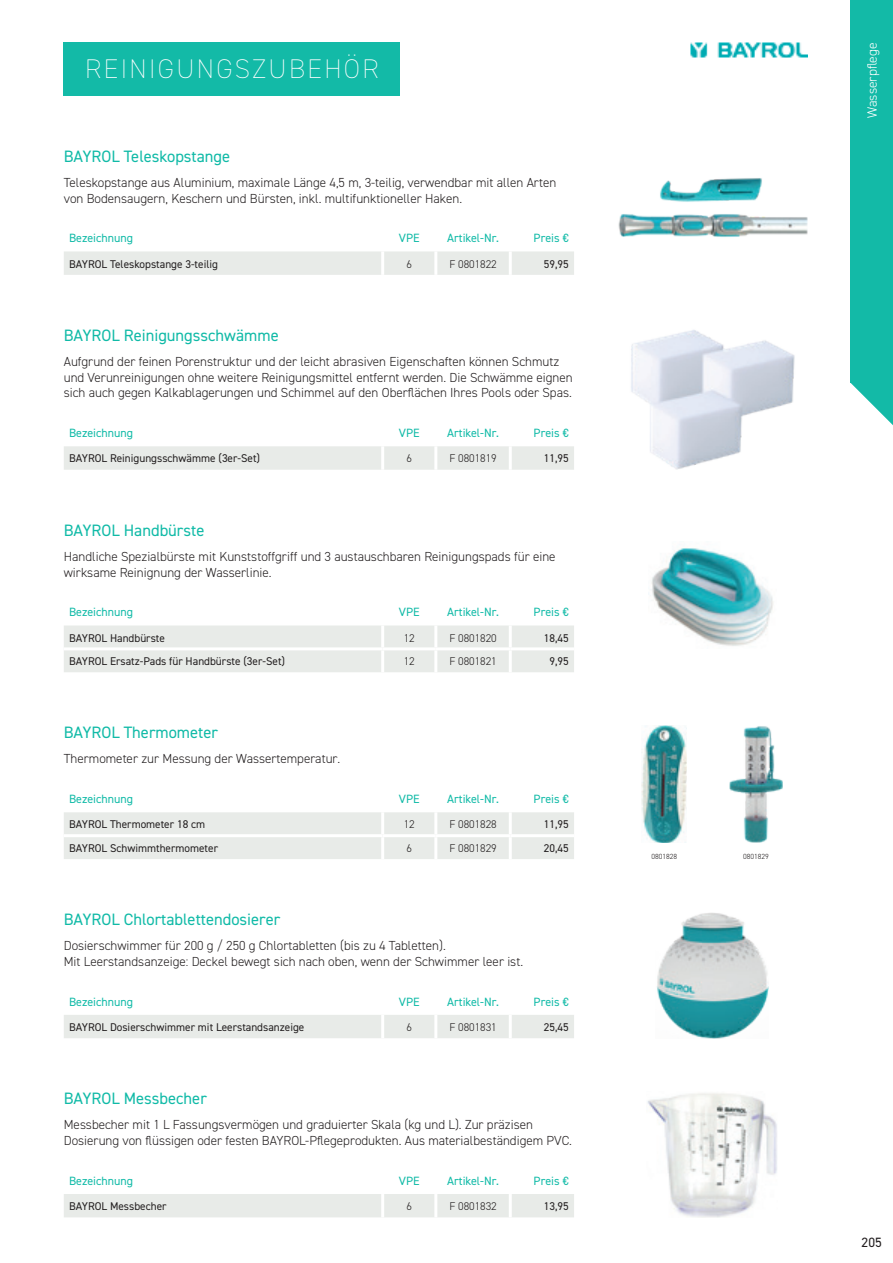
<style>
.page{position:relative;width:893px;height:1263px;background:#fff}
.page>*{position:absolute;margin:0;border:0;box-sizing:border-box;transform-origin:0 0}
.t1{font:200 27px "DIN2014";letter-spacing:.085em;color:#fff}
.t2{font:16.5px "DIN2014";color:#10baa7}
.t3{font:300 13.5px "DIN2014";color:#fff}
.t4{font:13.5px "DIN2014";color:#231f20}
.t5{font:300 13.2px/15.8px "DIN2014";color:#231f20}
.t6{font:12px "DIN2014";color:#10baa7}
.t7{font:11.25px "DIN2014";color:#231f20}
.t8{font:300 11.25px "DIN2014";color:#231f20}
.t9{font:300 7.5px "DIN2014";color:#231f20}
</style>
<div class="page">
<div style="left:64px;top:1194px;width:510px;height:23px;background:#e8ebe8"></div>
<hr style="left:381px;top:1194px;width:3px;height:23px;background:#fff">
<hr style="left:434px;top:1194px;width:3px;height:23px;background:#fff">
<hr style="left:509px;top:1194px;width:3px;height:23px;background:#fff">
<div style="left:64px;top:1015px;width:510px;height:23px;background:#e8ebe8"></div>
<hr style="left:381px;top:1015px;width:3px;height:23px;background:#fff">
<hr style="left:434px;top:1015px;width:3px;height:23px;background:#fff">
<hr style="left:509px;top:1015px;width:3px;height:23px;background:#fff">
<div style="left:64px;top:812px;width:510px;height:47px;background:#e8ebe8"></div>
<hr style="left:381px;top:812px;width:3px;height:22px;background:#fff">
<hr style="left:434px;top:812px;width:3px;height:22px;background:#fff">
<hr style="left:509px;top:812px;width:3px;height:22px;background:#fff">
<hr style="left:381px;top:837px;width:3px;height:22px;background:#fff">
<hr style="left:434px;top:837px;width:3px;height:22px;background:#fff">
<hr style="left:509px;top:837px;width:3px;height:22px;background:#fff">
<hr style="left:64px;top:834px;width:319px;height:3px;background:#fff">
<hr style="left:383px;top:834px;width:53px;height:3px;background:#fff">
<hr style="left:436px;top:834px;width:74px;height:3px;background:#fff">
<hr style="left:510px;top:834px;width:64px;height:3px;background:#fff">
<div style="left:64px;top:625px;width:510px;height:47px;background:#e8ebe8"></div>
<hr style="left:381px;top:625px;width:3px;height:22px;background:#fff">
<hr style="left:434px;top:625px;width:3px;height:22px;background:#fff">
<hr style="left:509px;top:625px;width:3px;height:22px;background:#fff">
<hr style="left:381px;top:650px;width:3px;height:22px;background:#fff">
<hr style="left:434px;top:650px;width:3px;height:22px;background:#fff">
<hr style="left:509px;top:650px;width:3px;height:22px;background:#fff">
<hr style="left:64px;top:647px;width:319px;height:3px;background:#fff">
<hr style="left:383px;top:647px;width:53px;height:3px;background:#fff">
<hr style="left:436px;top:647px;width:74px;height:3px;background:#fff">
<hr style="left:510px;top:647px;width:64px;height:3px;background:#fff">
<div style="left:64px;top:251px;width:510px;height:24px;background:#e8ebe8"></div>
<hr style="left:381px;top:251px;width:3px;height:24px;background:#fff">
<hr style="left:434px;top:251px;width:3px;height:24px;background:#fff">
<hr style="left:509px;top:251px;width:3px;height:24px;background:#fff">
<div style="left:64px;top:43px;width:336px;height:53px;background:#13baa7"></div>
<img style="left:691px;top:43px;width:117px;height:14px">
<img style="left:648px;top:548px;width:125px;height:98px">
<img style="left:642px;top:725px;width:45px;height:118px">
<div style="left:850px;top:0;width:43px;height:383px;background:#13baa7"></div>
<svg style="left:851px;top:383px;width:42px;height:42px"></svg>
<img style="left:729px;top:726px;width:54px;height:117px">
<img style="left:618px;top:178px;width:190px;height:59px">
<img style="left:657px;top:913px;width:112px;height:125px">
<div style="left:64px;top:446px;width:510px;height:24px;background:#e8ebe8"></div>
<hr style="left:381px;top:446px;width:3px;height:24px;background:#fff">
<hr style="left:434px;top:446px;width:3px;height:24px;background:#fff">
<hr style="left:509px;top:446px;width:3px;height:24px;background:#fff">
<img style="left:631px;top:330px;width:164px;height:140px">
<img style="left:647px;top:1093px;width:130px;height:124px">
<h1 class="t1" style="left:85px;top:53px;width:295px">REINIGUNGSZUBEHÖR</h1>
<p class="t2" style="left:64px;top:146px;width:168px">BAYROL Teleskopstange</p>
<p class="t5" style="left:64px;top:174px;width:494px">Teleskopstange aus Aluminium, maximale Länge 4,5 m, 3-teilig, verwendbar mit allen Arten von Bodensaugern, Keschern und Bürsten, inkl. multifunktioneller Haken.</p>
<p class="t6" style="left:69px;top:231px;width:65px">Bezeichnung</p>
<p class="t6" style="left:399px;top:231px;width:22px">VPE</p>
<p class="t6" style="left:447px;top:231px;width:53px">Artikel-Nr.</p>
<p class="t6" style="left:534px;top:231px;width:37px">Preis €</p>
<p class="t7" style="left:69px;top:257px;width:150px">BAYROL Teleskopstange 3-teilig</p>
<p class="t8" style="left:406px;top:257px;width:7px">6</p>
<p class="t8" style="left:449px;top:257px;width:49px">F 0801822</p>
<p class="t7" style="left:544px;top:257px;width:26px">59,95</p>
<p class="t2" style="left:64px;top:325px;width:216px">BAYROL Reinigungsschwämme</p>
<p class="t5" style="left:64px;top:354px;width:510px">Aufgrund der feinen Porenstruktur und der leicht abrasiven Eigenschaften können Schmutz und Verunreinigungen ohne weitere Reinigungsmittel entfernt werden. Die Schwämme eignen sich auch gegen Kalkablagerungen und Schimmel auf den Oberflächen Ihres Pools oder Spas.</p>
<p class="t6" style="left:69px;top:426px;width:65px">Bezeichnung</p>
<p class="t6" style="left:399px;top:426px;width:22px">VPE</p>
<p class="t6" style="left:447px;top:426px;width:53px">Artikel-Nr.</p>
<p class="t6" style="left:534px;top:426px;width:37px">Preis €</p>
<p class="t7" style="left:69px;top:451px;width:193px">BAYROL Reinigungsschwämme (3er-Set)</p>
<p class="t8" style="left:406px;top:452px;width:7px">6</p>
<p class="t8" style="left:449px;top:452px;width:49px">F 0801819</p>
<p class="t7" style="left:544px;top:451px;width:26px">11,95</p>
<p class="t2" style="left:64px;top:520px;width:142px">BAYROL Handbürste</p>
<p class="t5" style="left:64px;top:548px;width:493px">Handliche Spezialbürste mit Kunststoffgriff und 3 austauschbaren Reinigungspads für eine wirksame Reinignung der Wasserlinie.</p>
<p class="t6" style="left:69px;top:605px;width:65px">Bezeichnung</p>
<p class="t6" style="left:399px;top:605px;width:22px">VPE</p>
<p class="t6" style="left:447px;top:605px;width:53px">Artikel-Nr.</p>
<p class="t6" style="left:534px;top:605px;width:37px">Preis €</p>
<p class="t7" style="left:69px;top:631px;width:97px">BAYROL Handbürste</p>
<p class="t8" style="left:404px;top:631px;width:13px">12</p>
<p class="t8" style="left:449px;top:631px;width:49px">F 0801820</p>
<p class="t7" style="left:544px;top:631px;width:26px">18,45</p>
<p class="t7" style="left:69px;top:654px;width:218px">BAYROL Ersatz-Pads für Handbürste (3er-Set)</p>
<p class="t8" style="left:404px;top:654px;width:13px">12</p>
<p class="t8" style="left:449px;top:654px;width:49px">F 0801821</p>
<p class="t7" style="left:549px;top:654px;width:21px">9,95</p>
<p class="t2" style="left:64px;top:722px;width:156px">BAYROL Thermometer</p>
<p class="t5" style="left:64px;top:751px;width:278px">Thermometer zur Messung der Wassertemperatur.</p>
<p class="t6" style="left:69px;top:791px;width:65px">Bezeichnung</p>
<p class="t6" style="left:399px;top:791px;width:22px">VPE</p>
<p class="t6" style="left:447px;top:791px;width:53px">Artikel-Nr.</p>
<p class="t6" style="left:534px;top:791px;width:37px">Preis €</p>
<p class="t7" style="left:69px;top:817px;width:138px">BAYROL Thermometer 18 cm</p>
<p class="t8" style="left:404px;top:818px;width:13px">12</p>
<p class="t8" style="left:449px;top:818px;width:49px">F 0801828</p>
<p class="t7" style="left:544px;top:817px;width:26px">11,95</p>
<p class="t7" style="left:69px;top:841px;width:151px">BAYROL Schwimmthermometer</p>
<p class="t8" style="left:406px;top:841px;width:7px">6</p>
<p class="t8" style="left:449px;top:841px;width:49px">F 0801829</p>
<p class="t7" style="left:544px;top:841px;width:26px">20,45</p>
<p class="t2" style="left:64px;top:909px;width:218px">BAYROL Chlortablettendosierer</p>
<p class="t5" style="left:64px;top:938px;width:461px">Dosierschwimmer für 200 g / 250 g Chlortabletten (bis zu 4 Tabletten).<br>Mit Leerstandsanzeige: Deckel bewegt sich nach oben, wenn der Schwimmer leer ist.</p>
<p class="t6" style="left:69px;top:994px;width:65px">Bezeichnung</p>
<p class="t6" style="left:399px;top:994px;width:22px">VPE</p>
<p class="t6" style="left:447px;top:994px;width:53px">Artikel-Nr.</p>
<p class="t6" style="left:534px;top:994px;width:37px">Preis €</p>
<p class="t7" style="left:69px;top:1020px;width:237px">BAYROL Dosierschwimmer mit Leerstandsanzeige</p>
<p class="t8" style="left:406px;top:1020px;width:7px">6</p>
<p class="t8" style="left:449px;top:1020px;width:49px">F 0801831</p>
<p class="t7" style="left:544px;top:1020px;width:26px">25,45</p>
<p class="t2" style="left:64px;top:1088px;width:145px">BAYROL Messbecher</p>
<p class="t5" style="left:64px;top:1117px;width:510px">Messbecher mit 1 L Fassungsvermögen und graduierter Skala (kg und L). Zur präzisen<br>Dosierung von flüssigen oder festen BAYROL-Pflegeprodukten. Aus materialbeständigem PVC.</p>
<p class="t6" style="left:69px;top:1173px;width:65px">Bezeichnung</p>
<p class="t6" style="left:399px;top:1173px;width:22px">VPE</p>
<p class="t6" style="left:447px;top:1173px;width:53px">Artikel-Nr.</p>
<p class="t6" style="left:534px;top:1173px;width:37px">Preis €</p>
<p class="t7" style="left:69px;top:1199px;width:99px">BAYROL Messbecher</p>
<p class="t8" style="left:406px;top:1199px;width:7px">6</p>
<p class="t8" style="left:449px;top:1199px;width:49px">F 0801832</p>
<p class="t7" style="left:544px;top:1199px;width:26px">13,95</p>
<p class="t9" style="left:651px;top:852px;width:27px">0801828</p>
<p class="t9" style="left:743px;top:852px;width:27px">0801829</p>
<p class="t3" style="left:864px;top:118px;width:77px;rotate:-90deg">Wasserpflege</p>
<p class="t4" style="left:862px;top:1234px;width:22px">205</p>
</div>
